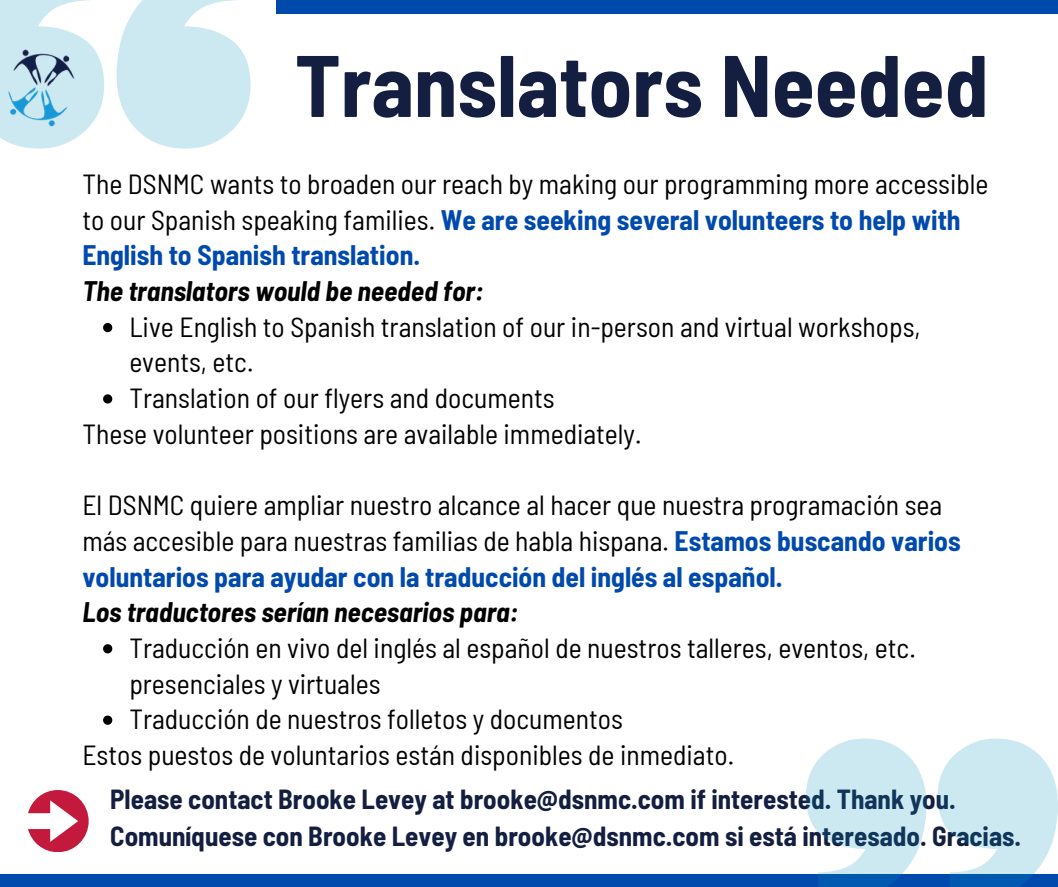
<style>
.page{position:relative;width:1058px;height:887px;background:#fff}
.page>*{position:absolute;margin:0;border:0;box-sizing:border-box;transform-origin:0 0}
.t1{font:700 semi-condensed 87.15px "Barlow";color:#141e40}
.t2{font:semi-condensed 27.6px/35.7px "Barlow";color:#000}
.t3{font:italic 700 semi-condensed 27.6px "Barlow";color:#000}
.t4{font:700 semi-condensed 27px "Barlow";color:#141e40}
.s1{font-weight:700;color:#004aad}
</style>
<div class="page">
<svg style="left:0;top:0;width:251px;height:149px"></svg>
<div style="left:0;top:874px;width:1058px;height:12px;background:#004aad"></div>
<div style="left:276px;top:0;width:782px;height:14px;background:#004aad"></div>
<img style="left:1px;top:47px;width:81px;height:81px">
<svg style="left:103px;top:323px;width:9px;height:9px"></svg>
<svg style="left:103px;top:394px;width:9px;height:9px"></svg>
<svg style="left:103px;top:644px;width:9px;height:9px"></svg>
<svg style="left:103px;top:715px;width:9px;height:9px"></svg>
<svg style="left:806px;top:738px;width:251px;height:148px"></svg>
<svg style="left:28px;top:790px;width:61px;height:61px"></svg>
<p class="t1" style="left:295px;top:30px;width:695px">Translators Needed</p>
<p class="t2" style="left:82px;top:165px;width:907px">The DSNMC wants to broaden our reach by making our programming more accessible to our Spanish speaking families. <span class="s1">We are seeking several volunteers to help with<br>English to Spanish translation.</span></p>
<p class="t3" style="left:82px;top:273px;width:403px">The translators would be needed for:</p>
<p class="t2" style="left:129px;top:308px;width:792px">Live English to Spanish translation of our in-person and virtual workshops, events, etc.</p>
<p class="t2" style="left:129px;top:379px;width:427px">Translation of our flyers and documents</p>
<p class="t2" style="left:82px;top:415px;width:560px">These volunteer positions are available immediately.</p>
<p class="t2" style="left:82px;top:486px;width:880px">El DSNMC quiere ampliar nuestro alcance al hacer que nuestra programación sea más accesible para nuestras familias de habla hispana. <span class="s1">Estamos buscando varios voluntarios para ayudar con la traducción del inglés al español.</span></p>
<p class="t3" style="left:82px;top:594px;width:437px">Los traductores serían necesarios para:</p>
<p class="t2" style="left:129px;top:629px;width:788px">Traducción en vivo del inglés al español de nuestros talleres, eventos, etc. presenciales y virtuales</p>
<p class="t2" style="left:129px;top:700px;width:495px">Traducción de nuestros folletos y documentos</p>
<p class="t2" style="left:82px;top:736px;width:653px">Estos puestos de voluntarios están disponibles de inmediato.</p>
<p class="t4" style="left:110px;top:782px;width:847px">Please contact Brooke Levey at brooke@dsnmc.com if interested. Thank you.</p>
<p class="t4" style="left:110px;top:819px;width:912px">Comuníquese con Brooke Levey en brooke@dsnmc.com si está interesado. Gracias.</p>
</div>
